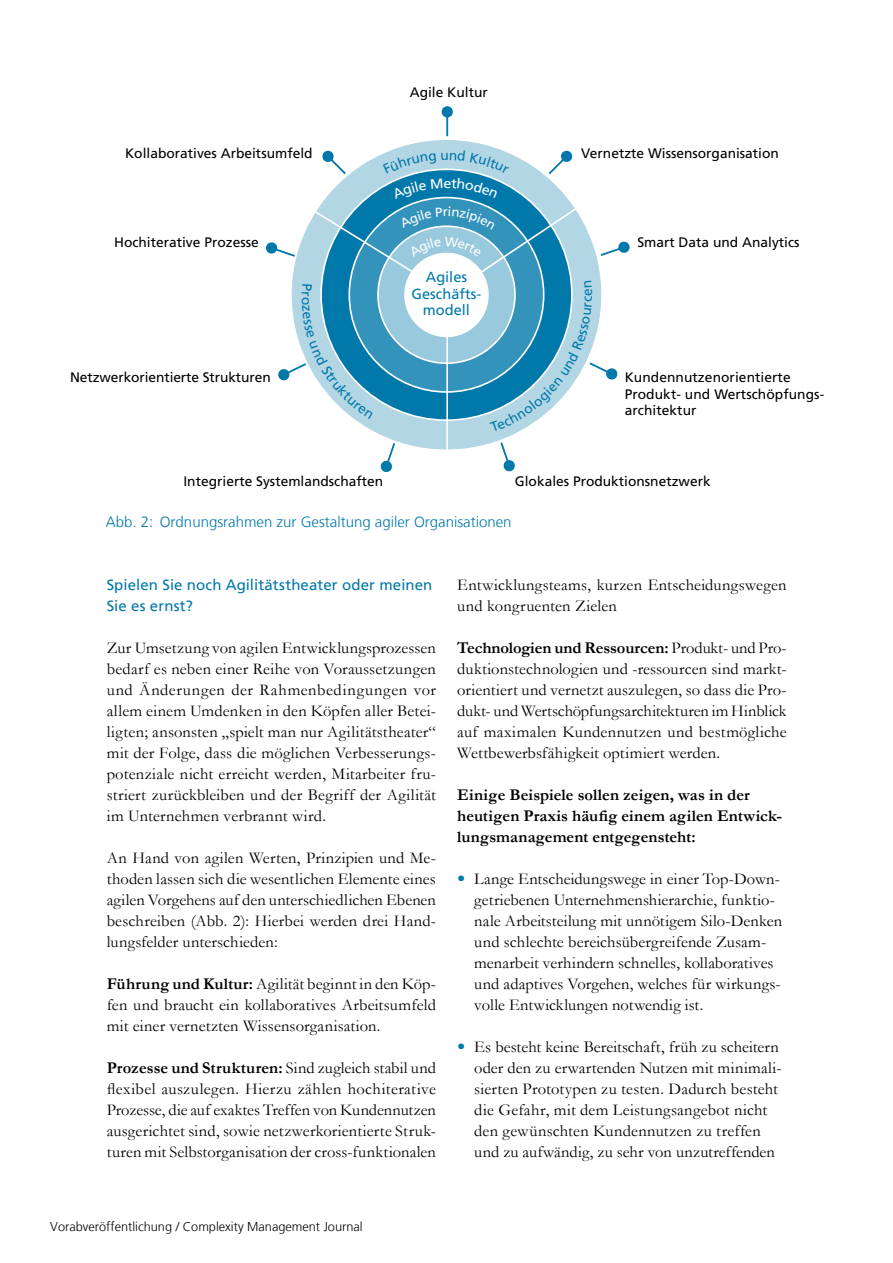
<style>
.page{position:relative;width:893px;height:1263px;background:#fff}
.page>*{position:absolute;margin:0;border:0;box-sizing:border-box;transform-origin:0 0}
.t1{font:16.5px/21px "Garamond";letter-spacing:.01em;color:#000;text-align:justify}
.t2{font:700 16.5px/21px "Garamond";letter-spacing:.005em;color:#000}
.t3{font:300 15px "Frutiger LT";color:#0078aa}
.t4{font:15px/21px "Frutiger LT";letter-spacing:.01em;color:#0078aa}
.t5{font:14.55px/16.6px "Frutiger LT";color:#0078aa;text-align:center}
.t6{font:13.8px/16.5px "Frutiger LT";color:#000}
.t7{font:300 12.75px "Frutiger LT";color:#000}
.s1{font-weight:700}
.s2{font-family:"Frutiger LT";color:#0078aa}
</style>
<div class="page">
<svg style="left:442px;top:106px;width:11px;height:30px"></svg>
<svg style="left:266px;top:150px;width:364px;height:322px"></svg>
<p class="t6" style="left:410px;top:84px;width:80px">Agile Kultur</p>
<p class="t6" style="left:125px;top:145px;width:189px">Kollaboratives Arbeitsumfeld</p>
<p class="t6" style="left:581px;top:145px;width:199px">Vernetzte Wissensorganisation</p>
<p class="t6" style="left:114px;top:234px;width:146px">Hochiterative Prozesse</p>
<p class="t6" style="left:637px;top:234px;width:164px">Smart Data und Analytics</p>
<p class="t5" style="left:412px;top:268px;width:71px">Agiles<br>Geschäfts&shy;modell</p>
<p class="t6" style="left:70px;top:369px;width:202px">Netzwerkorientierte Strukturen</p>
<p class="t6" style="left:625px;top:369px;width:201px">Kundennutzenorientierte<br>Produkt- und Wertschöpfungs&shy;architektur</p>
<p class="t6" style="left:183px;top:473px;width:201px">Integrierte Systemlandschaften</p>
<p class="t6" style="left:515px;top:473px;width:197px">Glokales Produktionsnetzwerk</p>
<p class="t3" style="left:106px;top:513px;width:407px">Abb. 2: Ordnungsrahmen zur Gestaltung agiler Organisationen</p>
<p class="t4" style="left:107px;top:575px;width:327px">Spielen Sie noch Agilitätstheater oder meinen<br>Sie es ernst?</p>
<p class="t1" style="left:107px;top:637px;width:331px">Zur Umsetzung von agilen Entwicklungsprozessen bedarf es neben einer Reihe von Voraussetzungen und Änderungen der Rahmenbedingungen vor allem einem Umdenken in den Köpfen aller Betei&shy;ligten; ansonsten „spielt man nur Agilitätstheater“ mit der Folge, dass die möglichen Verbesserungs&shy;potenziale nicht erreicht werden, Mitarbeiter fru&shy;striert zurückbleiben und der Begriff der Agilität im Unternehmen verbrannt wird.</p>
<p class="t1" style="left:107px;top:847px;width:331px">An Hand von agilen Werten, Prinzipien und Me&shy;thoden lassen sich die wesentlichen Elemente eines agilen Vorgehens auf den unterschiedlichen Ebenen beschreiben (Abb. 2): Hierbei werden drei Hand&shy;lungsfelder unterschieden:</p>
<p class="t1" style="left:107px;top:973px;width:331px"><span class="s1">Führung und Kultur:</span> Agilität beginnt in den Köp&shy;fen und braucht ein kollaboratives Arbeitsumfeld mit einer vernetzten Wissensorganisation.</p>
<p class="t1" style="left:107px;top:1057px;width:331px"><span class="s1">Prozesse und Strukturen:</span> Sind zugleich stabil und flexibel auszulegen. Hierzu zählen hochiterative Prozesse, die auf exaktes Treffen von Kundennutzen ausgerichtet sind, sowie netzwerkorientierte Struk&shy;turen mit Selbstorganisation der cross-funktionalen</p>
<p class="t1" style="left:457px;top:574px;width:331px">Entwicklungsteams, kurzen Entscheidungswegen und kongruenten Zielen</p>
<p class="t1" style="left:457px;top:637px;width:331px"><span class="s1">Technologien und Ressourcen:</span> Produkt- und Pro&shy;duktionstechnologien und -ressourcen sind markt&shy;orientiert und vernetzt auszulegen, so dass die Pro&shy;dukt- und Wertschöpfungsarchitekturen im Hinblick auf maximalen Kundennutzen und bestmögliche Wettbewerbsfähigkeit optimiert werden.</p>
<p class="t2" style="left:457px;top:784px;width:326px">Einige Beispiele sollen zeigen, was in der heutigen Praxis häufig einem agilen Entwick&shy;lungsmanagement entgegensteht:</p>
<p class="t1" style="left:474px;top:868px;width:309px;text-align:left;text-indent:-17px"><span class="s2">•</span> Lange Entscheidungswege in einer Top-Down&shy;getriebenen Unternehmenshierarchie, funktio&shy;nale Arbeitsteilung mit unnötigem Silo-Denken und schlechte bereichsübergreifende Zusam&shy;menarbeit verhindern schnelles, kollaboratives und adaptives Vorgehen, welches für wirkungs&shy;volle Entwicklungen notwendig ist.</p>
<p class="t1" style="left:474px;top:1036px;width:309px;text-align:left;text-indent:-17px"><span class="s2">•</span> Es besteht keine Bereitschaft, früh zu scheitern oder den zu erwartenden Nutzen mit minimali&shy;sierten Prototypen zu testen. Dadurch besteht die Gefahr, mit dem Leistungsangebot nicht den gewünschten Kundennutzen zu treffen und zu aufwändig, zu sehr von unzutreffenden</p>
<p class="t7" style="left:50px;top:1219px;width:314px">Vorabveröffentlichung / Complexity Management Journal</p>
</div>
